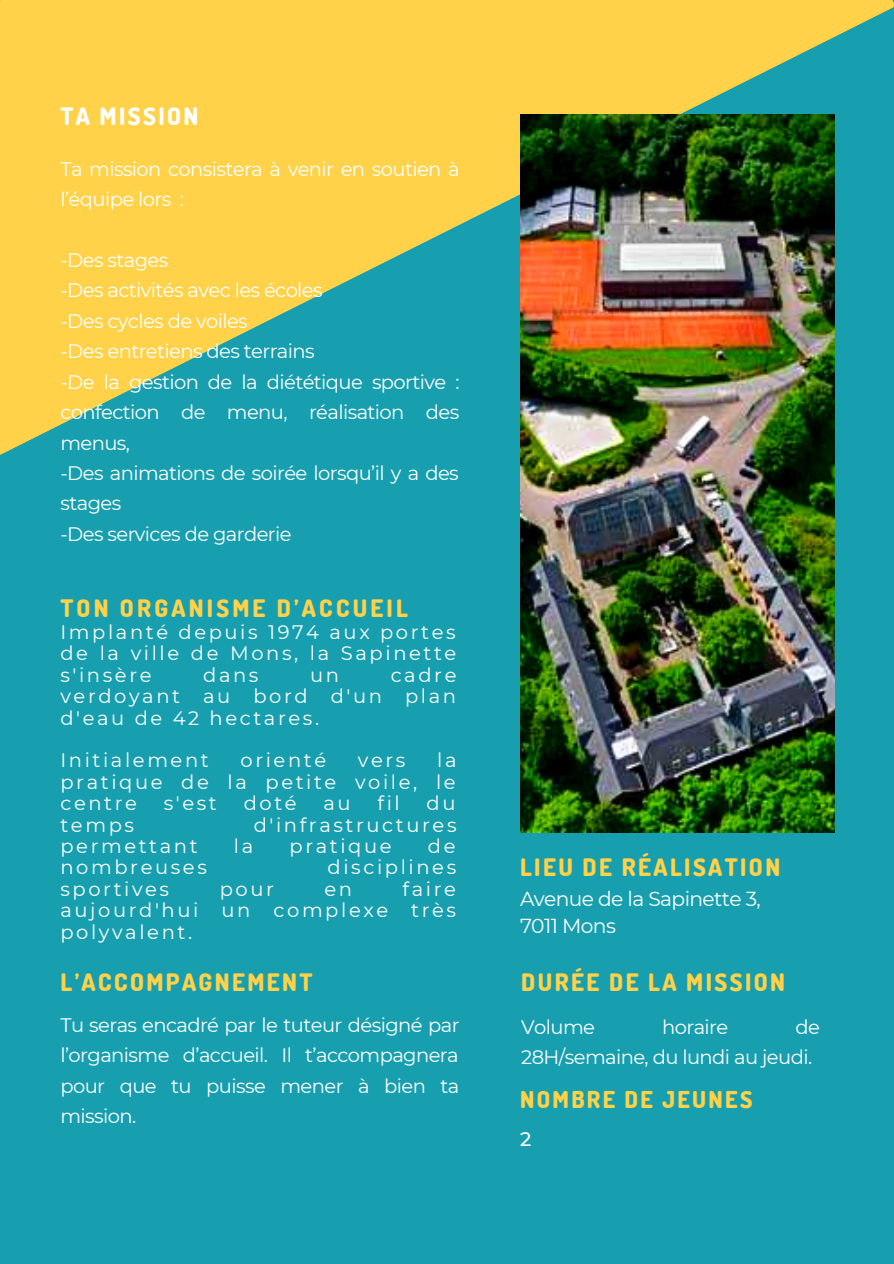
<style>
.page{position:relative;width:894px;height:1264px;background:#fff}
.page>*{position:absolute;margin:0;border:0;box-sizing:border-box;transform-origin:0 0}
.t1{font:800 24px "Dosis";letter-spacing:.1em;color:#ffd249}
.t2{font:800 24px "Dosis";letter-spacing:.135em;color:#ffd249}
.t3{font:800 24px "Dosis";letter-spacing:.1em;color:#fff}
.t4{font:800 23.25px "Dosis";letter-spacing:.1em;color:#ffd249}
.t5{font:20.25px "Montserrat";letter-spacing:-.03em;color:#fff}
.t6{font:19.5px/30.5px "Montserrat";letter-spacing:-.03em;color:#fff;text-align:justify}
.t7{font:19.5px "Montserrat";letter-spacing:.135em;color:#fff}
.t8{font:500 19.5px "Montserrat";color:#fff}
</style>
<div class="page">
<div style="left:0;top:0;width:893px;height:1263px;background:#179faf"></div>
<svg style="left:0;top:0;width:893px;height:455px;fill:#ffd249"></svg>
<img style="left:520px;top:114px;width:314px;height:718px">
<p class="t3" style="left:60px;top:100px;width:139px">TA MISSION</p>
<p class="t6" style="left:60px;top:153px;width:400px">Ta mission consistera à venir en soutien à l’équipe lors :</p>
<p class="t6" style="left:60px;top:245px;width:109px">-Des stages</p>
<p class="t6" style="left:60px;top:275px;width:264px">-Des activités avec les écoles</p>
<p class="t6" style="left:60px;top:305px;width:189px">-Des cycles de voiles</p>
<p class="t6" style="left:60px;top:336px;width:256px">-Des entretiens des terrains</p>
<p class="t6" style="left:60px;top:366px;width:400px">-De la gestion de la diététique sportive : confection de menu, réalisation des menus,</p>
<p class="t6" style="left:60px;top:457px;width:400px">-Des animations de soirée lorsqu’il y a des stages</p>
<p class="t6" style="left:60px;top:518px;width:233px">-Des services de garderie</p>
<p class="t2" style="left:60px;top:593px;width:349px">TON ORGANISME D’ACCUEIL</p>
<p class="t6" style="left:60px;top:621px;width:397px;line-height:21.5px">Implanté depuis 1974 aux portes de la ville de Mons, la Sapinette s'insère</p>
<p class="t6" style="left:60px;top:664px;width:397px;line-height:21.5px;text-indent:330px">cadre verdoyant au bord d'un plan d'eau de 42 hectares.</p>
<p class="t7" style="left:60px;top:748px;width:150px">Initialement</p>
<p class="t7" style="left:240px;top:748px;width:87px">orienté</p>
<p class="t6" style="left:358px;top:745px;width:49px">vers</p>
<p class="t6" style="left:203px;top:659px;width:57px">dans</p>
<p class="t6" style="left:310px;top:659px;width:30px">un</p>
<p class="t6" style="left:60px;top:749px;width:397px;line-height:21.5px;text-indent:376px">la pratique de la petite voile, le centre</p>
<p class="t6" style="left:164px;top:788px;width:55px">s'est</p>
<p class="t6" style="left:243px;top:788px;width:54px">doté</p>
<p class="t6" style="left:323px;top:788px;width:29px">au</p>
<p class="t6" style="left:377px;top:788px;width:24px">fil</p>
<p class="t6" style="left:426px;top:788px;width:30px">du</p>
<p class="t6" style="left:60px;top:809px;width:75px">temps</p>
<p class="t7" style="left:253px;top:812px;width:204px">d'infrastructures</p>
<p class="t7" style="left:60px;top:834px;width:139px">permettant</p>
<p class="t6" style="left:234px;top:830px;width:21px">la</p>
<p class="t7" style="left:289px;top:834px;width:104px">pratique</p>
<p class="t6" style="left:428px;top:830px;width:29px">de</p>
<p class="t7" style="left:60px;top:855px;width:148px">nombreuses</p>
<p class="t7" style="left:327px;top:855px;width:130px">disciplines</p>
<p class="t7" style="left:60px;top:876px;width:110px">sportives</p>
<p class="t6" style="left:220px;top:873px;width:56px">pour</p>
<p class="t6" style="left:324px;top:873px;width:29px">en</p>
<p class="t6" style="left:60px;top:878px;width:397px;line-height:21.5px;text-indent:342px">faire aujourd'hui un complexe très polyvalent.</p>
<p class="t1" style="left:60px;top:966px;width:253px">L’ACCOMPAGNEMENT</p>
<p class="t6" style="left:60px;top:1009px;width:400px">Tu seras encadré par le tuteur désigné par l’organisme d’accueil. Il t’accompagnera pour que tu puisse mener à bien ta mission.</p>
<p class="t1" style="left:520px;top:851px;width:262px">LIEU DE RÉALISATION</p>
<p class="t5" style="left:520px;top:886px;width:242px">Avenue de la Sapinette 3,</p>
<p class="t5" style="left:520px;top:913px;width:97px">7011 Mons</p>
<p class="t1" style="left:521px;top:966px;width:265px">DURÉE DE LA MISSION</p>
<p class="t6" style="left:521px;top:1011px;width:75px">Volume</p>
<p class="t6" style="left:662px;top:1011px;width:68px">horaire</p>
<p class="t6" style="left:521px;top:1011px;width:300px;text-indent:274px">de<br>28H/semaine, du lundi au jeudi.</p>
<p class="t4" style="left:520px;top:1083px;width:234px">NOMBRE DE JEUNES</p>
<p class="t8" style="left:520px;top:1127px;width:13px">2</p>
</div>
